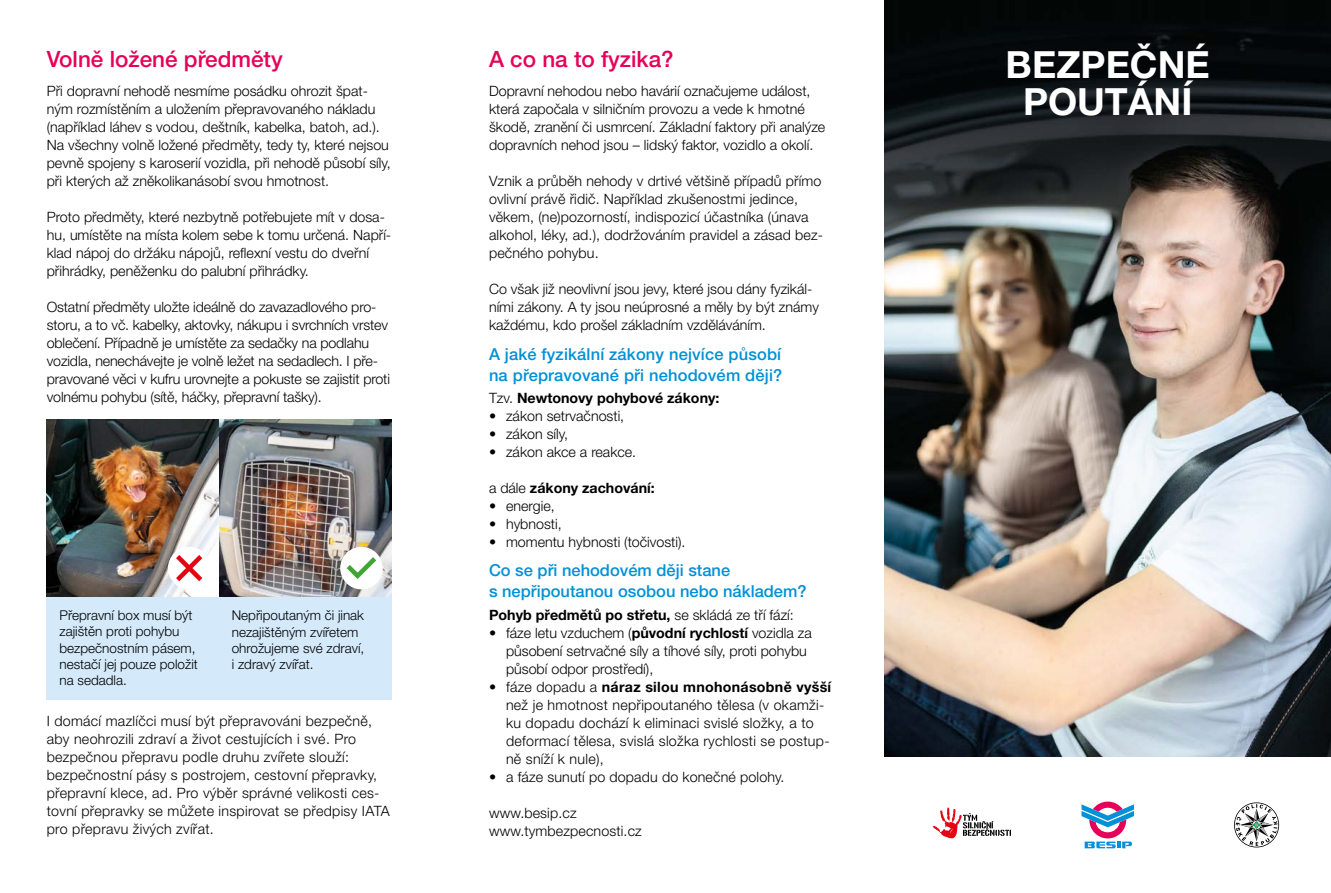
<style>
.page{position:relative;width:1331px;height:893px;background:#fff}
.page>*{position:absolute;margin:0;border:0;box-sizing:border-box;transform-origin:0 0}
.t1{font:700 37.5px/37.5px "Helvetica Neue LT Pro";color:#fff;text-align:center}
.t2{font:500 22.5px "Helvetica Neue LT Pro";color:#e60058}
.t3{font:500 16.5px/21px "Helvetica Neue LT Pro";letter-spacing:.01em;color:#0091d7}
.t4{font:300 14.25px/18px "Helvetica Neue LT Pro";color:#000}
.t5{font:300 14.25px/18px "Helvetica Neue LT Pro";letter-spacing:.02em;color:#000}
.t6{font:700 14.25px "Helvetica Neue LT Pro";color:#000}
.t7{font:300 13.5px/16.2px "Helvetica Neue LT Pro";color:#000}
.s1{font-weight:300}
.s2{font-weight:700}
</style>
<div class="page">
<img style="left:884px;top:0;width:447px;height:757px">
<img style="left:47px;top:419px;width:344px;height:179px">
<div style="left:168px;top:547px;width:42px;height:42px;background:#fff;border-radius:50%"></div>
<svg style="left:171px;top:550px;width:36px;height:36px"></svg>
<div style="left:340px;top:547px;width:43px;height:42px;background:#fff;border-radius:50%"></div>
<svg style="left:342px;top:552px;width:39px;height:30px"></svg>
<div style="left:47px;top:598px;width:172px;height:102px;background:#d4e9fa"></div>
<div style="left:219px;top:598px;width:172px;height:102px;background:#d4e9fa"></div>
<svg style="left:1010px;top:727px;width:195px;height:122px"></svg>
<svg style="left:1081px;top:801px;width:53px;height:47px"></svg>
<svg style="left:933px;top:808px;width:78px;height:30px"></svg>
<svg style="left:1234px;top:802px;width:46px;height:46px"></svg>
<h2 class="t2" style="left:47px;top:46px;width:237px">Volně ložené předměty</h2>
<p class="t4" style="left:47px;top:82px;width:345px">Při dopravní nehodě nesmíme posádku ohrozit špat&shy;ným rozmístěním a uložením přepravovaného nákladu (například láhev s vodou, deštník, kabelka, batoh, ad.).<br>Na všechny volně ložené předměty, tedy ty, které nejsou pevně spojeny s karoserií vozidla, při nehodě působí síly, při kterých až zněkolikanásobí svou hmotnost.</p>
<p class="t4" style="left:47px;top:208px;width:346px">Proto předměty, které nezbytně potřebujete mít v dosa&shy;hu, umístěte na místa kolem sebe k tomu určená. Napří&shy;klad nápoj do držáku nápojů, reflexní vestu do dveřní přihrádky, peněženku do palubní přihrádky.</p>
<p class="t4" style="left:47px;top:298px;width:345px">Ostatní předměty uložte ideálně do zavazadlového pro&shy;storu, a to vč. kabelky, aktovky, nákupu i svrchních vrstev oblečení. Případně je umístěte za sedačky na podlahu vozidla, nenechávejte je volně ležet na sedadlech. I pře&shy;pravované věci v kufru urovnejte a pokuste se zajistit proti volnému pohybu (sítě, háčky, přepravní tašky).</p>
<p class="t7" style="left:60px;top:607px;width:140px">Přepravní box musí být zajištěn proti pohybu bezpečnostním pásem, nestačí jej pouze položit na sedadla.</p>
<p class="t7" style="left:232px;top:607px;width:134px">Nepřipoutaným či jinak nezajištěným zvířetem ohrožujeme své zdraví, i zdravý zvířat.</p>
<p class="t5" style="left:47px;top:712px;width:345px">I domácí mazlíčci musí být přepravováni bezpečně, aby neohrozili zdraví a život cestujících i své. Pro bezpečnou přepravu podle druhu zvířete slouží: bezpečnostní pásy s postrojem, cestovní přepravky, přepravní klece, ad. Pro výběr správné velikosti ces&shy;tovní přepravky se můžete inspirovat se předpisy IATA pro přepravu živých zvířat.</p>
<h2 class="t2" style="left:489px;top:46px;width:186px">A co na to fyzika?</h2>
<p class="t4" style="left:489px;top:82px;width:338px">Dopravní nehodou nebo havárií označujeme událost, která započala v silničním provozu a vede k hmotné škodě, zranění či usmrcení. Základní faktory při analýze dopravních nehod jsou – lidský faktor, vozidlo a okolí.</p>
<p class="t4" style="left:489px;top:172px;width:336px">Vznik a průběh nehody v drtivé většině případů přímo ovlivní právě řidič. Například zkušenostmi jedince, věkem, (ne)pozorností, indispozicí účastníka (únava alkohol, léky, ad.), dodržováním pravidel a zásad bez&shy;pečného pohybu.</p>
<p class="t4" style="left:489px;top:280px;width:331px">Co však již neovlivní jsou jevy, které jsou dány fyzikál&shy;ními zákony. A ty jsou neúprosné a měly by být známy každému, kdo prošel základním vzděláváním.</p>
<p class="t3" style="left:489px;top:343px;width:295px">A jaké fyzikální zákony nejvíce působí na přepravované při nehodovém ději?</p>
<p class="t6" style="left:489px;top:389px;width:232px"><span class="s1">Tzv.</span> Newtonovy pohybové zákony:</p>
<p class="t4" style="left:489px;top:407px;width:137px">• zákon setrvačnosti,</p>
<p class="t4" style="left:489px;top:425px;width:81px">• zákon síly,</p>
<p class="t4" style="left:489px;top:443px;width:149px">• zákon akce a reakce.</p>
<p class="t6" style="left:489px;top:479px;width:167px"><span class="s1">a dále</span> zákony zachování:</p>
<p class="t4" style="left:489px;top:497px;width:67px">• energie,</p>
<p class="t4" style="left:489px;top:515px;width:74px">• hybnosti,</p>
<p class="t4" style="left:489px;top:533px;width:198px">• momentu hybnosti (točivosti).</p>
<p class="t3" style="left:489px;top:560px;width:319px">Co se při nehodovém ději stane<br>s nepřipoutanou osobou nebo nákladem?</p>
<p class="t6" style="left:489px;top:606px;width:306px">Pohyb předmětů po střetu, <span class="s1">se skládá ze tří fází:</span></p>
<p class="t4" style="left:506px;top:623px;width:307px;text-indent:-17px">• fáze letu vzduchem (<span class="s2">původní rychlostí</span> vozidla za působení setrvačné síly a tíhové síly, proti pohybu působí odpor prostředí),</p>
<p class="t5" style="left:506px;top:677px;width:327px;text-indent:-17px">• fáze dopadu a <span class="s2">náraz silou mnohonásobně vyšší </span>než je hmotnost nepřipoutaného tělesa (v okamži&shy;ku dopadu dochází k eliminaci svislé složky, a to deformací tělesa, svislá složka rychlosti se postup&shy;ně sníží k nule),</p>
<p class="t4" style="left:489px;top:767px;width:297px">• a fáze sunutí po dopadu do konečné polohy.</p>
<p class="t4" style="left:489px;top:803px;width:154px">www.besip.cz www.tymbezpecnosti.cz</p>
<h1 class="t1" style="left:1006px;top:45px;width:206px">BEZPEČNÉ<br>POUTÁNÍ</h1>
</div>
